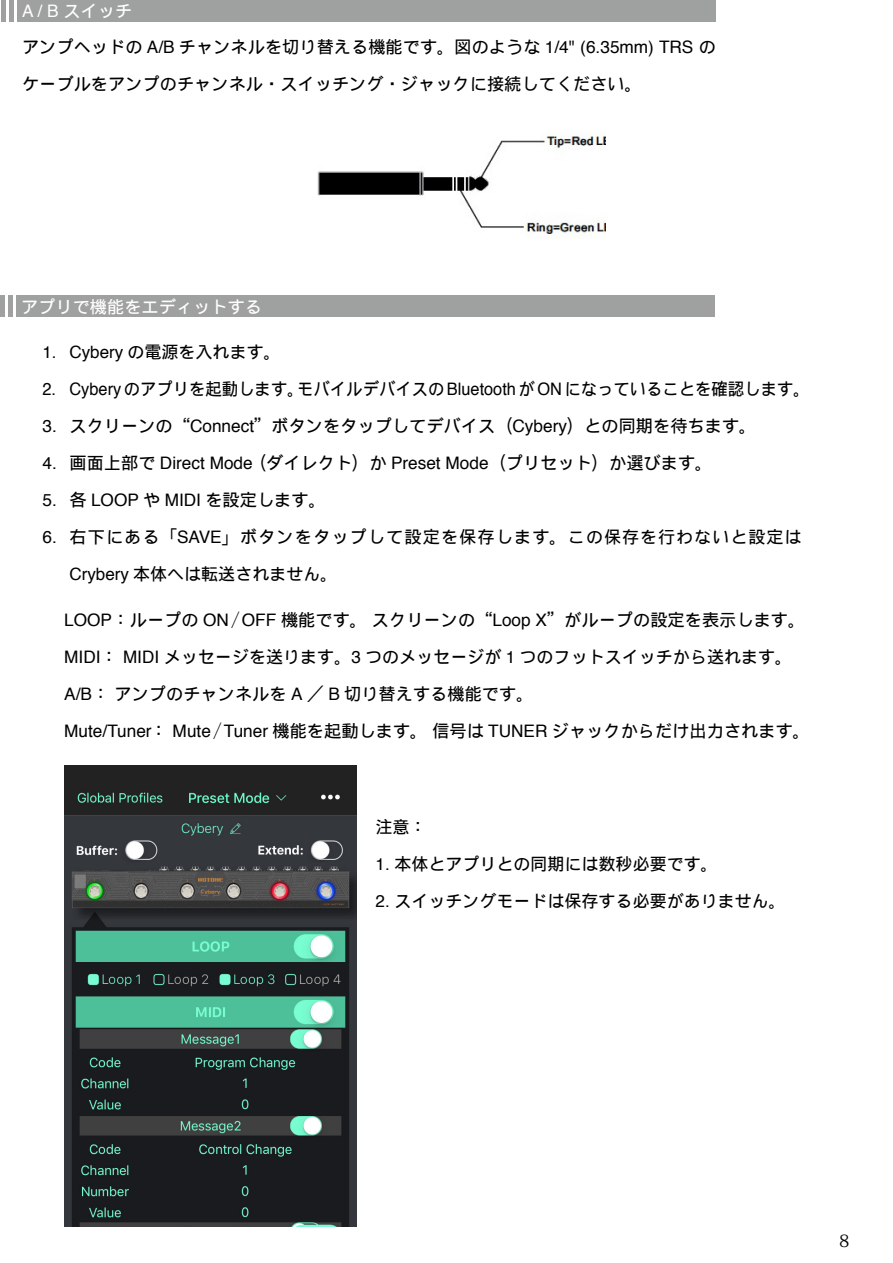
<style>
.page{position:relative;width:893px;height:1263px;background:#fff}
.page>*{position:absolute;margin:0;border:0;box-sizing:border-box;transform-origin:0 0}
.t1{font:17.25px/37px "DF Gothic P W5 90 pv RKSJ H";color:#000}
.t2{font:17.25px "DF Gothic P W5 90 pv RKSJ H";color:#000;scale:.95 1}
.t3{font:17.25px "DF Gothic P W5 90 pv RKSJ H";letter-spacing:.06em;color:#000}
.t4{font:17.25px "DF Gothic P W5 90 pv RKSJ H";color:#fff}
.t5{font:17.25px "Helvetica";color:#000}
.t6{font:16.95px "DF Gothic P W5 90 pv RKSJ H";color:#000}
.t7{font:16.95px "Koz Min Pr 6 N";color:#000}
.s1{font-family:"Helvetica"}
.s2{font-family:"DF Gothic P W5 90 pv RKSJ H"}
.s3{font-size:16.95px}
</style>
<div class="page">
<div style="left:17px;top:0;width:699px;height:22px;background:#9fa0a0"></div>
<hr style="left:9px;top:0;width:4px;height:22px;background:#9fa0a0">
<hr style="left:1px;top:0;width:4px;height:22px;background:#9fa0a0">
<div style="left:16px;top:296px;width:699px;height:21px;background:#9fa0a0"></div>
<hr style="left:8px;top:296px;width:4px;height:21px;background:#9fa0a0">
<hr style="left:0;top:296px;width:4px;height:21px;background:#9fa0a0">
<img style="left:317px;top:133px;width:289px;height:104px">
<img style="left:64px;top:766px;width:293px;height:461px">
<p class="t4" style="left:22px;top:2px;width:112px"><span class="s1">A / B</span> スイッチ</p>
<p class="t1" style="left:22px;top:29px;width:695px">アンプヘッドの <span class="s1">A/B</span> チャンネルを切り替える機能です。図のような <span class="s1">1/4" (6.35mm) TRS</span> のケーブルをアンプのチャンネル・スイッチング・ジャックに接続してください。</p>
<p class="t4" style="left:21px;top:298px;width:243px">アプリで機能をエディットする</p>
<p class="t6" style="left:42px;top:344px;width:240px"><span class="s1">1. Cybery</span> の電源を入れます。</p>
<p class="t2" style="left:42px;top:380px;width:809px"><span class="s1">2. Cybery</span>のアプリを起動します。モバイルデバイスの<span class="s1">Bluetooth</span>が<span class="s1">ON</span>になっていることを確認します。</p>
<p class="t1" style="left:42px;top:407px;width:715px"><span class="s1">3.</span> スクリーンの“<span class="s1">Connect</span>”ボタンをタップしてデバイス（<span class="s1">Cybery</span>）との同期を待ちます。</p>
<p class="t1" style="left:42px;top:444px;width:671px"><span class="s1">4.</span> 画面上部で <span class="s1">Direct Mode</span> （ダイレクト）か <span class="s1">Preset Mode</span>（プリセット）か選びます。</p>
<p class="t5" style="left:42px;top:487px;width:285px">5. <span class="s2">各</span> LOOP <span class="s2">や</span> MIDI <span class="s2">を設定します。</span></p>
<p class="t3" style="left:42px;top:528px;width:760px"><span class="s1">6.</span> 右下にある「<span class="s1">SAVE</span>」ボタンをタップして設定を保存します。<span class="s3">この保存を行わないと設定は</span></p>
<p class="t6" style="left:69px;top:566px;width:269px"><span class="s1">Crybery</span> 本体へは転送されません。</p>
<p class="t1" style="left:64px;top:601px;width:747px"><span class="s1">LOOP</span>：ループの <span class="s1">ON</span>／ <span class="s1">OFF</span> 機能です。スクリーンの“<span class="s1">Loop X</span>”がループの設定を表示します。<span class="s1">MIDI</span>： <span class="s1">MIDI</span> メッセージを送ります。<span class="s1">3</span> つのメッセージが <span class="s1">1</span> つのフットスイッチから送れます。<span class="s1">A/B</span>： アンプのチャンネルを <span class="s1">A</span> ／ <span class="s1">B</span> 切り替えする機能です。<br><span class="s1">Mute/Tuner</span>： <span class="s1">Mute</span>／ <span class="s1">Tuner</span> 機能を起動します。信号は <span class="s1">TUNER</span> ジャックからだけ出力されます。</p>
<p class="t6" style="left:376px;top:819px;width:53px">注意：</p>
<p class="t6" style="left:376px;top:856px;width:344px"><span class="s1">1.</span> 本体とアプリとの同期には数秒必要です。</p>
<p class="t6" style="left:376px;top:893px;width:412px"><span class="s1">2.</span> スイッチングモードは保存する必要がありません。</p>
<p class="t7" style="left:839px;top:1232px;width:12px">8</p>
</div>
